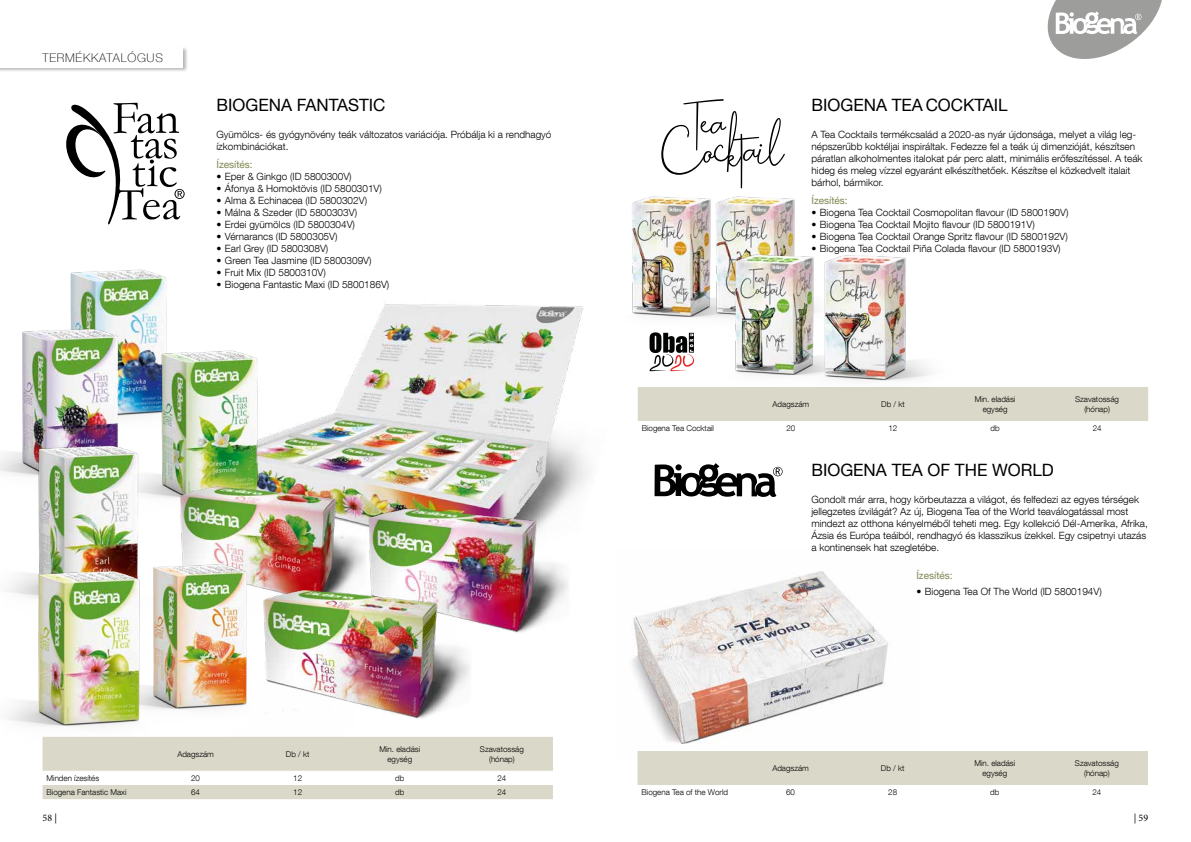
<style>
.page{position:relative;width:1191px;height:842px;background:#fff}
.page>*{position:absolute;margin:0;border:0;box-sizing:border-box;transform-origin:0 0}
.t1{font:17px "Helvetica Neue LT Com";color:#000}
.t2{font:100 12px "Helvetica Neue LT Com";letter-spacing:.06em;color:#000}
.t3{font:300 10px/12px "Helvetica Neue LT Com";color:#000}
.t4{font:10px "Helvetica Neue LT Com";color:#7d8750}
.t5{font:10px "Minion Pro";color:#000}
.t6{font:300 8px/9.6px "Helvetica Neue LT Com";color:#000;text-align:center}
</style>
<div class="page">
<svg style="left:1047px;top:0;width:115px;height:59px"></svg>
<img style="left:288px;top:304px;width:302px;height:192px">
<img style="left:70px;top:269px;width:97px;height:60px">
<img style="left:22px;top:308px;width:127px;height:116px">
<img style="left:83px;top:329px;width:205px;height:121px">
<img style="left:369px;top:468px;width:203px;height:165px">
<img style="left:0;top:424px;width:170px;height:125px">
<img style="left:149px;top:450px;width:220px;height:99px">
<img style="left:76px;top:544px;width:202px;height:166px">
<img style="left:7px;top:549px;width:165px;height:193px">
<img style="left:230px;top:549px;width:245px;height:188px">
<div style="left:638px;top:387px;width:510px;height:34px;background:#dad8c8"></div>
<img style="left:588px;top:196px;width:84px;height:136px">
<img style="left:672px;top:188px;width:123px;height:130px">
<img style="left:690px;top:241px;width:88px;height:150px">
<img style="left:778px;top:241px;width:174px;height:150px">
<svg style="left:661px;top:99px;width:124px;height:89px"></svg>
<img style="left:632px;top:571px;width:256px;height:173px">
<div style="left:637px;top:751px;width:511px;height:34px;background:#dad8c8"></div>
<svg style="left:654px;top:463px;width:128px;height:34px"></svg>
<svg style="left:649px;top:332px;width:45px;height:39px"></svg>
<svg style="left:66px;top:102px;width:119px;height:123px"></svg>
<svg style="left:43px;top:737px;width:510px;height:62px"></svg>
<div style="left:0;top:46px;width:188px;height:27px;background:#000;opacity:.29"></div>
<div style="left:0;top:47px;width:183px;height:21px;background:#fff"></div>
<p class="t2" style="left:43px;top:50px;width:122px">TERMÉKKATALÓGUS</p>
<h1 class="t1" style="left:216px;top:95px;width:171px">BIOGENA FANTASTIC</h1>
<p class="t3" style="left:216px;top:128px;width:336px">Gyümölcs- és gyógynövény teák változatos variációja. Próbálja ki a rendhagyó ízkombinációkat.</p>
<p class="t4" style="left:216px;top:158px;width:38px">Ízesítés:</p>
<p class="t3" style="left:216px;top:170px;width:137px">• Eper &amp; Ginkgo (ID 5800300V)</p>
<p class="t3" style="left:216px;top:182px;width:167px">• Áfonya &amp; Homoktövis (ID 5800301V)</p>
<p class="t3" style="left:216px;top:194px;width:152px">• Alma &amp; Echinacea (ID 5800302V)</p>
<p class="t3" style="left:216px;top:206px;width:142px">• Málna &amp; Szeder (ID 5800303V)</p>
<p class="t3" style="left:216px;top:218px;width:140px">• Erdei gyümölcs (ID 5800304V)</p>
<p class="t3" style="left:216px;top:230px;width:122px">• Vérnarancs (ID 5800305V)</p>
<p class="t3" style="left:216px;top:242px;width:113px">• Earl Grey (ID 5800308V)</p>
<p class="t3" style="left:216px;top:254px;width:157px">• Green Tea Jasmine (ID 5800309V)</p>
<p class="t3" style="left:216px;top:266px;width:111px">• Fruit Mix (ID 5800310V)</p>
<p class="t3" style="left:216px;top:278px;width:174px">• Biogena Fantastic Maxi (ID 5800186V)</p>
<p class="t6" style="left:177px;top:749px;width:38px">Adagszám</p>
<p class="t6" style="left:286px;top:749px;width:25px">Db / kt</p>
<p class="t6" style="left:379px;top:744px;width:42px">Min. eladási egység</p>
<p class="t6" style="left:480px;top:744px;width:45px">Szavatosság (hónap)</p>
<p class="t6" style="left:47px;top:773px;width:54px">Minden ízesítés</p>
<p class="t6" style="left:191px;top:773px;width:10px">20</p>
<p class="t6" style="left:293px;top:773px;width:10px">12</p>
<p class="t6" style="left:395px;top:773px;width:11px">db</p>
<p class="t6" style="left:497px;top:773px;width:10px">24</p>
<p class="t6" style="left:47px;top:787px;width:82px">Biogena Fantastic Maxi</p>
<p class="t6" style="left:191px;top:787px;width:10px">64</p>
<p class="t6" style="left:293px;top:787px;width:10px">12</p>
<p class="t6" style="left:395px;top:787px;width:11px">db</p>
<p class="t6" style="left:497px;top:787px;width:10px">24</p>
<h1 class="t1" style="left:811px;top:94px;width:198px">BIOGENA TEA COCKTAIL</h1>
<p class="t3" style="left:811px;top:128px;width:332px">A Tea Cocktails termékcsalád a 2020-as nyár újdonsága, melyet a világ leg&shy;népszerűbb koktéljai inspiráltak. Fedezze fel a teák új dimenzióját, készítsen páratlan alkoholmentes italokat pár perc alatt, minimális erőfeszítéssel. A teák hideg és meleg vízzel egyaránt elkészíthetőek. Készítse el közkedvelt italait bárhol, bármikor.</p>
<p class="t4" style="left:811px;top:194px;width:38px">Ízesítés:</p>
<p class="t3" style="left:811px;top:206px;width:258px">• Biogena Tea Cocktail Cosmopolitan flavour (ID 5800190V)</p>
<p class="t3" style="left:811px;top:218px;width:225px">• Biogena Tea Cocktail Mojito flavour (ID 5800191V)</p>
<p class="t3" style="left:811px;top:230px;width:258px">• Biogena Tea Cocktail Orange Spritz flavour (ID 5800192V)</p>
<p class="t3" style="left:811px;top:242px;width:251px">• Biogena Tea Cocktail Piña Colada flavour (ID 5800193V)</p>
<p class="t6" style="left:772px;top:399px;width:38px">Adagszám</p>
<p class="t6" style="left:881px;top:399px;width:25px">Db / kt</p>
<p class="t6" style="left:974px;top:394px;width:42px">Min. eladási egység</p>
<p class="t6" style="left:1075px;top:394px;width:45px">Szavatosság (hónap)</p>
<p class="t6" style="left:642px;top:423px;width:74px">Biogena Tea Cocktail</p>
<p class="t6" style="left:786px;top:423px;width:10px">20</p>
<p class="t6" style="left:888px;top:423px;width:10px">12</p>
<p class="t6" style="left:990px;top:423px;width:11px">db</p>
<p class="t6" style="left:1092px;top:423px;width:10px">24</p>
<h1 class="t1" style="left:811px;top:459px;width:244px">BIOGENA TEA OF THE WORLD</h1>
<p class="t3" style="left:811px;top:493px;width:338px">Gondolt már arra, hogy körbeutazza a világot, és felfedezi az egyes térségek jellegzetes ízvilágát? Az új, Biogena Tea of the World teaválogatással most mindezt az otthona kényelméből teheti meg. Egy kollekció Dél-Amerika, Afrika, Ázsia és Európa teáiból, rendhagyó és klasszikus ízekkel. Egy csipetnyi utazás a kontinensek hat szegletébe.</p>
<p class="t4" style="left:916px;top:569px;width:38px">Ízesítés:</p>
<p class="t3" style="left:916px;top:585px;width:187px">• Biogena Tea Of The World (ID 5800194V)</p>
<p class="t6" style="left:772px;top:763px;width:38px">Adagszám</p>
<p class="t6" style="left:881px;top:763px;width:25px">Db / kt</p>
<p class="t6" style="left:974px;top:758px;width:42px">Min. eladási egység</p>
<p class="t6" style="left:1075px;top:758px;width:45px">Szavatosság (hónap)</p>
<p class="t6" style="left:641px;top:787px;width:88px">Biogena Tea of the World</p>
<p class="t6" style="left:786px;top:787px;width:10px">60</p>
<p class="t6" style="left:888px;top:787px;width:10px">28</p>
<p class="t6" style="left:990px;top:787px;width:11px">db</p>
<p class="t6" style="left:1092px;top:787px;width:10px">24</p>
<p class="t5" style="left:43px;top:811px;width:16px">58 |</p>
<p class="t5" style="left:1133px;top:811px;width:16px">| 59</p>
</div>
